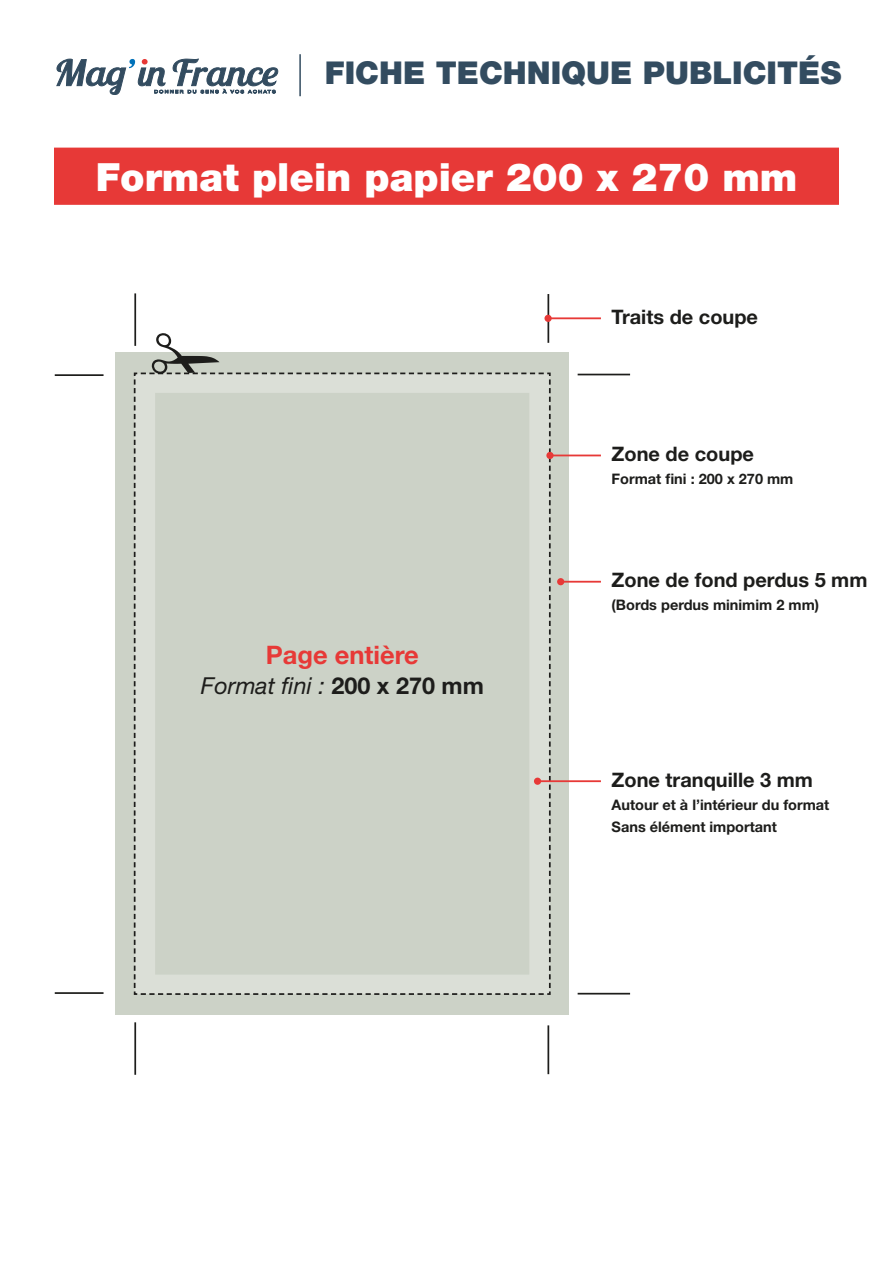
<style>
.page{position:relative;width:893px;height:1263px;background:#fff}
.page>*{position:absolute;margin:0;border:0;box-sizing:border-box;transform-origin:0 0}
.t1{font:900 38.85px "Helvetica Neue LT Std";color:#fff}
.t2{font:900 31.5px "Helvetica Neue LT Std";color:#334c60}
.t3{font:700 25.5px "Helvetica Neue LT Std";color:#e73937}
.t4{font:italic 23.4px "Helvetica Neue LT Std";color:#1d1d1b}
.t5{font:700 19.95px "Helvetica Neue LT Std";color:#1d1d1b}
.t6{font:700 14.55px/22.6px "Helvetica Neue LT Std";color:#1d1d1b}
.s1{font-weight:700;font-style:normal}
</style>
<div class="page">
<div style="left:115px;top:353px;width:454px;height:662px;background:#ccd2c7"></div>
<hr style="left:578px;top:374px;width:52px;height:1px;background:#1d1d1b">
<hr style="left:578px;top:993px;width:52px;height:1px;background:#1d1d1b">
<hr style="left:134px;top:293px;width:2px;height:53px;background:#1d1d1b">
<hr style="left:134px;top:1022px;width:2px;height:53px;background:#1d1d1b">
<hr style="left:547px;top:294px;width:2px;height:49px;background:#1d1d1b">
<hr style="left:547px;top:1025px;width:2px;height:49px;background:#1d1d1b">
<hr style="left:55px;top:374px;width:49px;height:2px;background:#1d1d1b">
<hr style="left:55px;top:992px;width:49px;height:2px;background:#1d1d1b">
<div style="left:54px;top:148px;width:785px;height:57px;background:#e73937"></div>
<div style="left:544px;top:315px;width:8px;height:7px;background:#e73937;border-radius:50%"></div>
<div style="left:557px;top:578px;width:7px;height:7px;background:#e73937;border-radius:50%"></div>
<svg style="left:546px;top:452px;width:8px;height:7px"></svg>
<hr style="left:538px;top:780px;width:63px;height:2px;background:#e73937">
<hr style="left:550px;top:317px;width:51px;height:2px;background:#e73937">
<hr style="left:561px;top:581px;width:40px;height:2px;background:#e73937">
<hr style="left:550px;top:455px;width:51px;height:1px;background:#e73937">
<svg style="left:56px;top:59px;width:222px;height:36px"></svg>
<hr style="left:299px;top:54px;width:2px;height:42px;background:#334c60">
<svg style="left:134px;top:332px;width:417px;height:663px"></svg>
<h2 class="t2" style="left:325px;top:54px;width:518px">FICHE TECHNIQUE PUBLICITÉS</h2>
<h1 class="t1" style="left:96px;top:154px;width:703px">Format plein papier 200 x 270 mm</h1>
<h3 class="t5" style="left:612px;top:304px;width:148px">Traits de coupe</h3>
<h3 class="t5" style="left:612px;top:442px;width:144px">Zone de coupe</h3>
<p class="t6" style="left:612px;top:467px;width:183px">Format fini : 200 x 270 mm</p>
<h3 class="t3" style="left:266px;top:639px;width:155px">Page entière</h3>
<h3 class="t4" style="left:201px;top:672px;width:284px">Format fini : <span class="s1">200 x 270 mm</span></h3>
<h3 class="t5" style="left:612px;top:568px;width:257px">Zone de fond perdus 5 mm</h3>
<p class="t6" style="left:612px;top:593px;width:209px">(Bords perdus minimim 2 mm)</p>
<h3 class="t5" style="left:612px;top:767px;width:203px">Zone tranquille 3 mm</h3>
<p class="t6" style="left:612px;top:793px;width:219px">Autour et à l’intérieur du format<br>Sans élément important</p>
</div>
